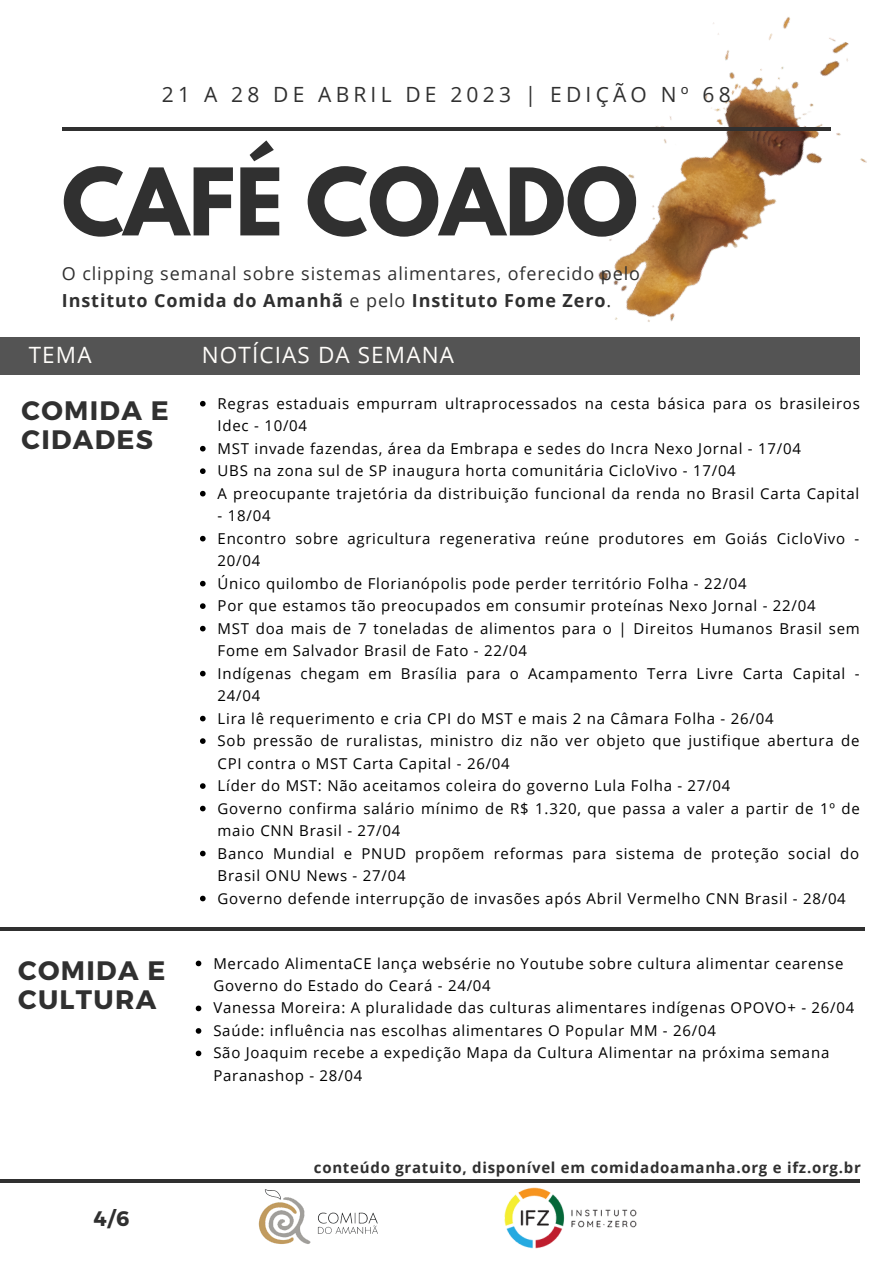
<style>
.page{position:relative;width:893px;height:1264px;background:#fff}
.page>*{position:absolute;margin:0;border:0;box-sizing:border-box;transform-origin:0 0}
.t1{font:700 82.5px "League Spartan";color:#303030}
.t2{font:700 26.7px/29.2px "Montserrat";letter-spacing:.05em;color:#303030}
.t3{font:22.5px "Open Sans";letter-spacing:.05em;color:#fffdfa}
.t4{font:21px "Open Sans";letter-spacing:.2em;color:#303030}
.t5{font:700 21px "Montserrat";color:#303030}
.t6{font:18px/27px "Open Sans";letter-spacing:.05em;color:#303030}
.t7{font:15px/22.5px "Open Sans";letter-spacing:.05em;color:#000}
.t8{font:700 15px "Open Sans";letter-spacing:.05em;color:#303030}
.s1{font-weight:700}
</style>
<div class="page">
<img style="left:570px;top:17px;width:297px;height:358px">
<div style="left:0;top:337px;width:860px;height:37px;background:#545454"></div>
<img style="left:504px;top:1187px;width:132px;height:61px">
<img style="left:255px;top:1182px;width:127px;height:62px">
<hr style="left:63px;top:127px;width:767px;height:3px;background:#303030">
<svg style="left:200px;top:401px;width:5px;height:5px"></svg>
<svg style="left:200px;top:446px;width:5px;height:5px"></svg>
<svg style="left:200px;top:468px;width:5px;height:6px"></svg>
<svg style="left:200px;top:491px;width:5px;height:5px"></svg>
<svg style="left:200px;top:536px;width:5px;height:5px"></svg>
<svg style="left:200px;top:581px;width:5px;height:5px"></svg>
<svg style="left:200px;top:603px;width:5px;height:6px"></svg>
<svg style="left:200px;top:626px;width:5px;height:5px"></svg>
<svg style="left:200px;top:670px;width:5px;height:6px"></svg>
<svg style="left:200px;top:715px;width:5px;height:6px"></svg>
<svg style="left:200px;top:738px;width:5px;height:6px"></svg>
<svg style="left:200px;top:783px;width:5px;height:5px"></svg>
<svg style="left:200px;top:805px;width:5px;height:6px"></svg>
<svg style="left:200px;top:850px;width:5px;height:6px"></svg>
<svg style="left:200px;top:895px;width:5px;height:6px"></svg>
<hr style="left:0;top:927px;width:864px;height:4px;background:#303030">
<hr style="left:0;top:1179px;width:860px;height:3px;background:#303030">
<svg style="left:196px;top:960px;width:5px;height:6px"></svg>
<svg style="left:196px;top:1005px;width:5px;height:6px"></svg>
<svg style="left:196px;top:1028px;width:5px;height:5px"></svg>
<svg style="left:196px;top:1050px;width:5px;height:6px"></svg>
<h3 class="t4" style="left:162px;top:80px;width:570px">21 A 28 DE ABRIL DE 2023 | EDIÇÃO Nº 68</h3>
<h1 class="t1" style="left:62px;top:161px;width:577px">CAFÉ COADO</h1>
<p class="t6" style="left:62px;top:260px;width:579px">O clipping semanal sobre sistemas alimentares, oferecido pelo<br><span class="s1">Instituto Comida do Amanhã</span> e pelo <span class="s1">Instituto Fome Zero</span>.</p>
<h3 class="t3" style="left:29px;top:339px;width:64px">TEMA</h3>
<h3 class="t3" style="left:202px;top:339px;width:253px">NOTÍCIAS DA SEMANA</h3>
<h2 class="t2" style="left:22px;top:395px;width:149px">COMIDA E<br>CIDADES</h2>
<p class="t7" style="left:217px;top:391px;width:643px">Regras estaduais empurram ultraprocessados na cesta básica para os brasileiros Idec - 10/04<br>MST invade fazendas, área da Embrapa e sedes do Incra Nexo Jornal - 17/04<br>UBS na zona sul de SP inaugura horta comunitária CicloVivo - 17/04<br>A preocupante trajetória da distribuição funcional da renda no Brasil Carta Capital</p>
<p class="t7" style="left:217px;top:504px;width:643px">- 18/04<br>Encontro sobre agricultura regenerativa reúne produtores em Goiás CicloVivo - 20/04<br>Único quilombo de Florianópolis pode perder território Folha - 22/04<br>Por que estamos tão preocupados em consumir proteínas Nexo Jornal - 22/04<br>MST doa mais de 7 toneladas de alimentos para o | Direitos Humanos Brasil sem Fome em Salvador Brasil de Fato - 22/04<br>Indígenas chegam em Brasília para o Acampamento Terra Livre Carta Capital - 24/04<br>Lira lê requerimento e cria CPI do MST e mais 2 na Câmara Folha - 26/04<br>Sob pressão de ruralistas, ministro diz não ver objeto que justifique abertura de CPI contra o MST Carta Capital - 26/04<br>Líder do MST: Não aceitamos coleira do governo Lula Folha - 27/04<br>Governo confirma salário mínimo de R$ 1.320, que passa a valer a partir de 1º de maio CNN Brasil - 27/04<br>Banco Mundial e PNUD propõem reformas para sistema de proteção social do Brasil ONU News - 27/04<br>Governo defende interrupção de invasões após Abril Vermelho CNN Brasil - 28/04</p>
<h2 class="t2" style="left:18px;top:954px;width:149px">COMIDA E<br>CULTURA</h2>
<p class="t7" style="left:213px;top:951px;width:642px">Mercado AlimentaCE lança websérie no Youtube sobre cultura alimentar cearense Governo do Estado do Ceará - 24/04<br>Vanessa Moreira: A pluralidade das culturas alimentares indígenas OPOVO+ - 26/04<br>Saúde: influência nas escolhas alimentares O Popular MM - 26/04<br>São Joaquim recebe a expedição Mapa da Cultura Alimentar na próxima semana Paranashop - 28/04</p>
<h3 class="t5" style="left:93px;top:1204px;width:38px">4/6</h3>
<p class="t8" style="left:314px;top:1156px;width:548px">conteúdo gratuito, disponível em comidadoamanha.org e ifz.org.br</p>
</div>
